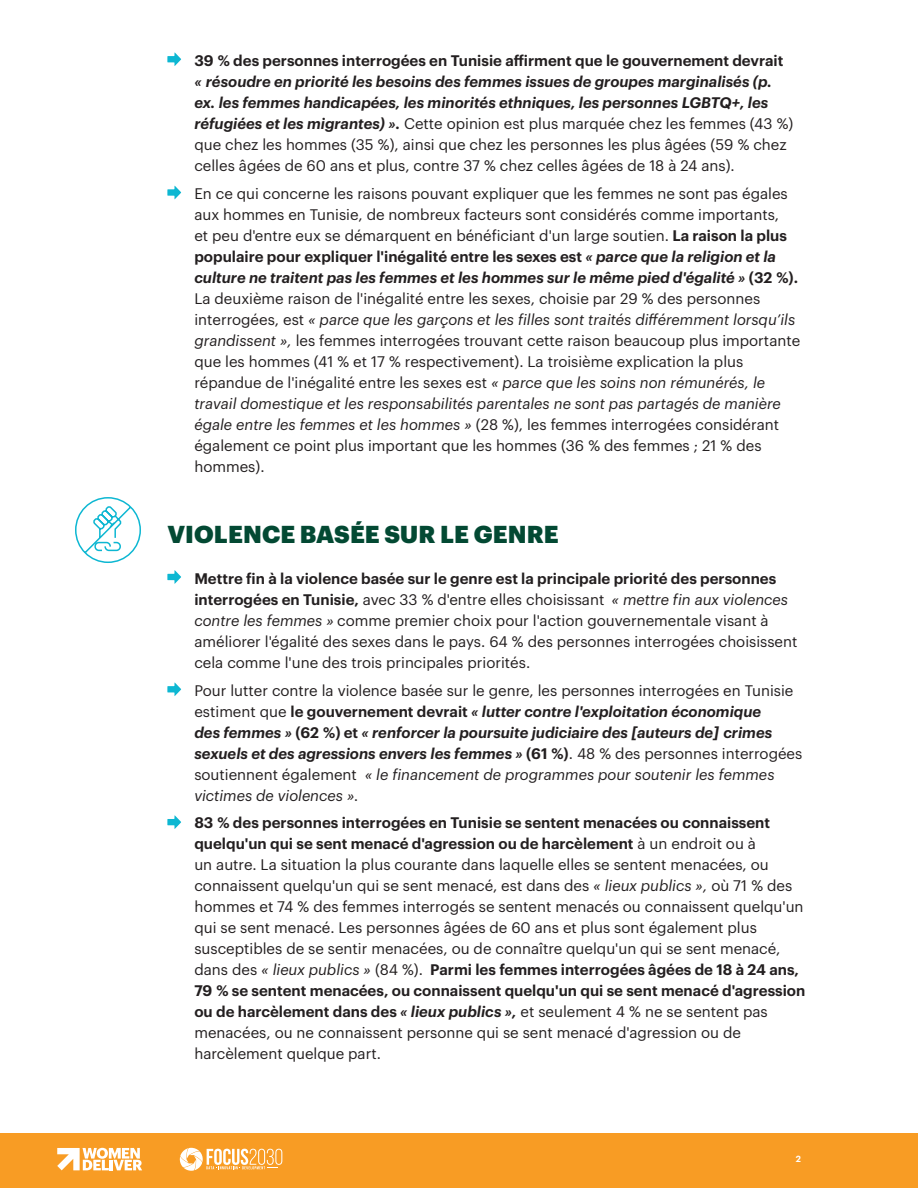
<style>
.page{position:relative;width:918px;height:1188px;background:#fff}
.page>*{position:absolute;margin:0;border:0;box-sizing:border-box;transform-origin:0 0}
.Subhead{font:900 24px "Graphik";letter-spacing:.005em;color:#034933}
.Body{font:15px/21px "Graphik";color:#231f20}
.Body-2{font:italic 600 15px/21px "Graphik";color:#231f20}
.Body-3{font:600 8.7px "Graphik";color:#fff}
.s1{font-weight:600}
.s2{font-weight:600;font-style:italic}
.s3{font-style:italic}
.s4{font-weight:400;font-style:normal}
.s5{font-style:normal}
.s6{font-weight:400}
</style>
<div class="page">
<div style="left:0;top:1133px;width:918px;height:55px;background:#f89c24"></div>
<svg style="left:179px;top:1148px;width:103px;height:23px"></svg>
<svg style="left:57px;top:1148px;width:85px;height:22px"></svg>
<svg style="left:167px;top:52px;width:14px;height:14px"></svg>
<svg style="left:167px;top:186px;width:14px;height:13px"></svg>
<svg style="left:167px;top:570px;width:14px;height:14px"></svg>
<svg style="left:75px;top:497px;width:66px;height:66px"></svg>
<svg style="left:167px;top:682px;width:14px;height:14px"></svg>
<svg style="left:167px;top:815px;width:14px;height:14px"></svg>
<p class="Body" style="left:194px;top:49px;width:601px"><span class="s1">39 % des personnes interrogées en Tunisie affirment que le gouvernement devrait </span><span class="s2">« résoudre en priorité les besoins des femmes issues de groupes marginalisés (p. ex. les femmes handicapées, les minorités ethniques, les personnes LGBTQ+, les réfugiées et les migrantes) ».</span> Cette opinion est plus marquée chez les femmes (43 %) que chez les hommes (35 %), ainsi que chez les personnes les plus âgées (59 % chez celles âgées de 60 ans et plus, contre 37 % chez celles âgées de 18 à 24 ans).</p>
<p class="Body" style="left:194px;top:182px;width:607px">En ce qui concerne les raisons pouvant expliquer que les femmes ne sont pas égales aux hommes en Tunisie, de nombreux facteurs sont considérés comme importants,<br>et peu d'entre eux se démarquent en bénéficiant d'un large soutien. <span class="s1">La raison la plus populaire pour expliquer l'inégalité entre les sexes est</span> <span class="s2">« parce que la religion et la culture ne traitent pas les femmes et les hommes sur le même pied d'égalité »</span> <span class="s1">(32 %).<br></span>La deuxième raison de l'inégalité entre les sexes, choisie par 29 % des personnes interrogées, est <span class="s3">« parce que les garçons et les filles sont traités différemment lorsqu’ils grandissent »,</span> les femmes interrogées trouvant cette raison beaucoup plus importante que les hommes (41 % et 17 % respectivement). La troisième explication la plus répandue de l'inégalité entre les sexes est <span class="s3">« parce que les soins non rémunérés, le travail domestique et les responsabilités parentales ne sont pas partagés de manière égale entre les femmes et les hommes »</span> (28 %), les femmes interrogées considérant également ce point plus important que les hommes (36 % des femmes ; 21 % des hommes).</p>
<p class="Subhead" style="left:167px;top:515px;width:393px">VIOLENCE BASÉE SUR LE GENRE</p>
<p class="Body" style="left:194px;top:567px;width:605px"><span class="s1">Mettre fin à la violence basée sur le genre est la principale priorité des personnes interrogées en Tunisie,</span> avec 33 % d'entre elles choisissant <span class="s3">« mettre fin aux violences contre les femmes »</span> comme premier choix pour l'action gouvernementale visant à améliorer l'égalité des sexes dans le pays. 64 % des personnes interrogées choisissent cela comme l'une des trois principales priorités.</p>
<p class="Body-2" style="left:194px;top:678px;width:610px"><span class="s4">Pour lutter contre la violence basée sur le genre, les personnes interrogées en Tunisie estiment que</span> <span class="s5">le gouvernement devrait</span> « lutter contre l'exploitation économique<br>des femmes » <span class="s5">(62 %) et</span> « renforcer la poursuite judiciaire des [auteurs de] crimes sexuels et des agressions envers les femmes » <span class="s5">(61 %)</span><span class="s4">. 48 % des personnes interrogées soutiennent également</span> <span class="s6">« le financement de programmes pour soutenir les femmes victimes de violences ».</span></p>
<p class="Body" style="left:194px;top:811px;width:613px"><span class="s1">83 % des personnes interrogées en Tunisie se sentent menacées ou connaissent quelqu'un qui se sent menacé d'agression ou de harcèlement</span> à un endroit ou à<br>un autre. La situation la plus courante dans laquelle elles se sentent menacées, ou connaissent quelqu'un qui se sent menacé, est dans des <span class="s3">« lieux publics »,</span> où 71 % des hommes et 74 % des femmes interrogés se sentent menacés ou connaissent quelqu'un qui se sent menacé. Les personnes âgées de 60 ans et plus sont également plus susceptibles de se sentir menacées, ou de connaître quelqu'un qui se sent menacé, dans des <span class="s3">« lieux publics »</span> (84 %). <span class="s1">Parmi les femmes interrogées âgées de 18 à 24 ans, 79 % se sentent menacées, ou connaissent quelqu'un qui se sent menacé d'agression ou de harcèlement dans des</span> <span class="s2">« lieux publics »,</span> et seulement 4 % ne se sentent pas menacées, ou ne connaissent personne qui se sent menacé d'agression ou de harcèlement quelque part.</p>
<p class="Body-3" style="left:796px;top:1152px;width:7px">2</p>
</div>
